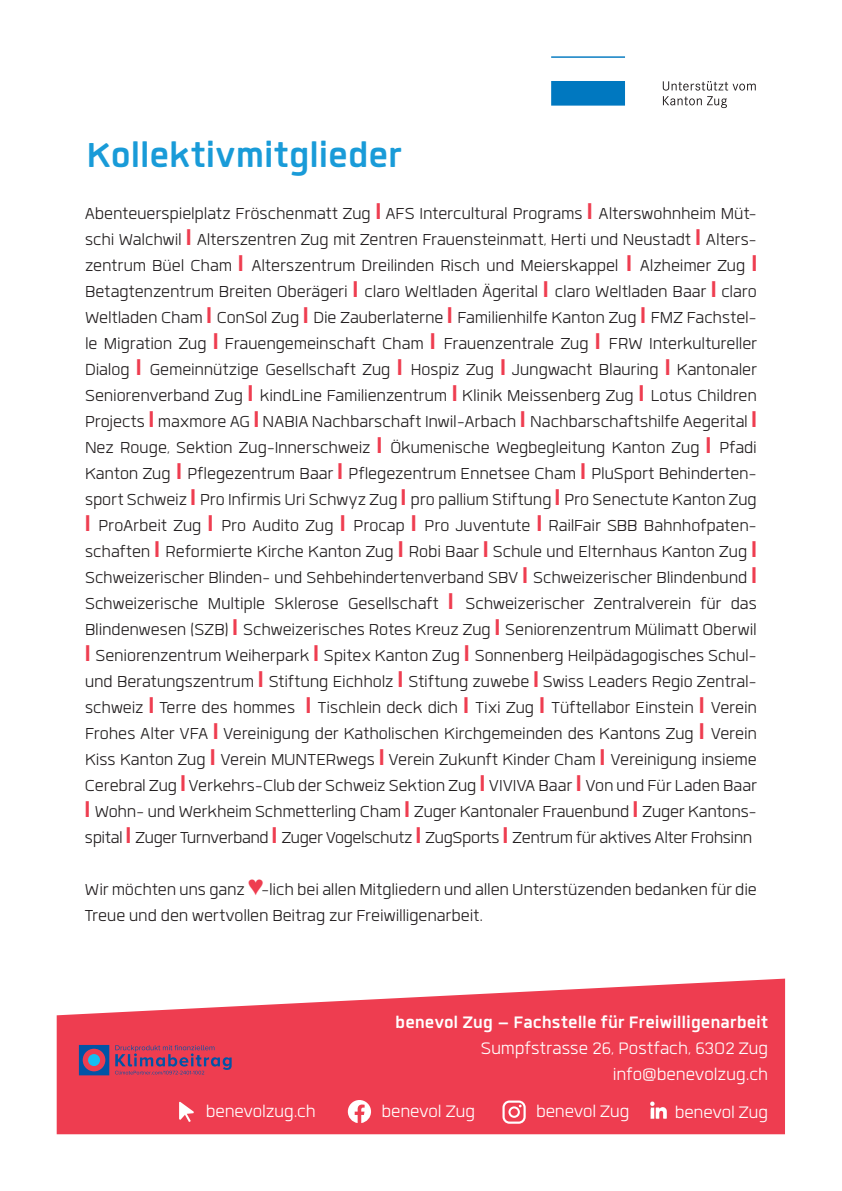
<style>
.page{position:relative;width:842px;height:1191px;background:#fff}
.page>*{position:absolute;margin:0;border:0;box-sizing:border-box;transform-origin:0 0}
.t1{font:700 48px "Quan";letter-spacing:-.005em;color:#199bd8}
.t2{font:300 23px/26px "Quan";color:#fff;text-align:right}
.t3{font:700 23px "Quan";color:#fff}
.t4{font:300 22px/26px "Quan";letter-spacing:-.01em;color:#231f20;text-align:justify}
.s1{font-family:"Helvetica Neue";font-weight:700;font-stretch:condensed;color:#ee3d50}
.s2{color:#ee3d50}
</style>
<div class="page">
<svg style="left:57px;top:978px;width:728px;height:156px;fill:#ee3d50"></svg>
<svg style="left:551px;top:56px;width:74px;height:50px"></svg>
<svg style="left:663px;top:81px;width:93px;height:27px"></svg>
<svg style="left:79px;top:1045px;width:30px;height:30px"></svg>
<div style="left:88px;top:1054px;width:12px;height:12px;background:#15c0f2;border-radius:50%"></div>
<svg style="left:115px;top:1045px;width:117px;height:29px"></svg>
<svg style="left:348px;top:1100px;width:23px;height:23px"></svg>
<svg style="left:502px;top:1100px;width:24px;height:23px"></svg>
<svg style="left:179px;top:1101px;width:15px;height:21px"></svg>
<img style="left:648px;top:1099px;width:22px;height:22px">
<h1 class="t1" style="left:86px;top:131px;width:317px">Kollektivmitglieder</h1>
<p class="t4" style="left:85px;top:200px;width:673px">Abenteuerspielplatz Fröschenmatt Zug <span class="s1">l</span> AFS Intercultural Programs <span class="s1">l</span> Alterswohnheim Müt&shy;schi Walchwil <span class="s1">l</span> Alterszentren Zug mit Zentren Frauensteinmatt, Herti und Neustadt <span class="s1">l</span> Alters&shy;zentrum Büel Cham <span class="s1">l</span> Alterszentrum Dreilinden Risch und Meierskappel <span class="s1">l</span> Alzheimer Zug <span class="s1">l </span>Betagtenzentrum Breiten Oberägeri <span class="s1">l</span> claro Weltladen Ägerital <span class="s1">l</span> claro Weltladen Baar <span class="s1">l</span> claro Weltladen Cham <span class="s1">l</span> ConSol Zug <span class="s1">l</span> Die Zauberlaterne <span class="s1">l</span> Familienhilfe Kanton Zug <span class="s1">l</span> FMZ Fachstel&shy;le Migration Zug <span class="s1">l</span> Frauengemeinschaft Cham <span class="s1">l</span> Frauenzentrale Zug <span class="s1">l</span> FRW Interkultureller Dialog <span class="s1">l</span> Gemeinnützige Gesellschaft Zug <span class="s1">l</span> Hospiz Zug <span class="s1">l</span> Jungwacht Blauring <span class="s1">l</span> Kantonaler Seniorenverband Zug <span class="s1">l</span> kindLine Familienzentrum <span class="s1">l</span> Klinik Meissenberg Zug <span class="s1">l</span> Lotus Children Projects <span class="s1">l</span> maxmore AG <span class="s1">l</span> NABIA Nachbarschaft Inwil-Arbach <span class="s1">l</span> Nachbarschaftshilfe Aegerital <span class="s1">l </span>Nez Rouge, Sektion Zug-Innerschweiz <span class="s1">l</span> Ökumenische Wegbegleitung Kanton Zug <span class="s1">l</span> Pfadi Kanton Zug <span class="s1">l</span> Pflegezentrum Baar <span class="s1">l</span> Pflegezentrum Ennetsee Cham <span class="s1">l</span> PluSport Behinderten&shy;sport Schweiz <span class="s1">l</span> Pro Infirmis Uri Schwyz Zug <span class="s1">l</span> pro pallium Stiftung <span class="s1">l</span> Pro Senectute Kanton Zug <span class="s1">l</span> ProArbeit Zug <span class="s1">l</span> Pro Audito Zug <span class="s1">l</span> Procap <span class="s1">l</span> Pro Juventute <span class="s1">l</span> RailFair SBB Bahnhofpaten&shy;schaften <span class="s1">l</span> Reformierte Kirche Kanton Zug <span class="s1">l</span> Robi Baar <span class="s1">l</span> Schule und Elternhaus Kanton Zug <span class="s1">l </span>Schweizerischer Blinden- und Sehbehindertenverband SBV <span class="s1">l</span> Schweizerischer Blindenbund <span class="s1">l </span>Schweizerische Multiple Sklerose Gesellschaft <span class="s1">l</span> Schweizerischer Zentralverein für das Blindenwesen (SZB) <span class="s1">l</span> Schweizerisches Rotes Kreuz Zug <span class="s1">l</span> Seniorenzentrum Mülimatt Oberwil <span class="s1">l</span> Seniorenzentrum Weiherpark <span class="s1">l</span> Spitex Kanton Zug <span class="s1">l</span> Sonnenberg Heilpädagogisches Schul&shy;und Beratungszentrum <span class="s1">l</span> Stiftung Eichholz <span class="s1">l</span> Stiftung zuwebe <span class="s1">l</span> Swiss Leaders Regio Zentral&shy;schweiz <span class="s1">l</span> Terre des hommes <span class="s1">l</span> Tischlein deck dich <span class="s1">l</span> Tixi Zug <span class="s1">l</span> Tüftellabor Einstein <span class="s1">l</span> Verein Frohes Alter VFA <span class="s1">l</span> Vereinigung der Katholischen Kirchgemeinden des Kantons Zug <span class="s1">l</span> Verein Kiss Kanton Zug <span class="s1">l</span> Verein MUNTERwegs <span class="s1">l</span> Verein Zukunft Kinder Cham <span class="s1">l</span> Vereinigung insieme Cerebral Zug <span class="s1">l</span> Verkehrs-Club der Schweiz Sektion Zug <span class="s1">l</span> VIVIVA Baar <span class="s1">l</span> Von und Für Laden Baar <span class="s1">l</span> Wohn- und Werkheim Schmetterling Cham <span class="s1">l</span> Zuger Kantonaler Frauenbund <span class="s1">l</span> Zuger Kantons&shy;spital <span class="s1">l</span> Zuger Turnverband <span class="s1">l</span> Zuger Vogelschutz <span class="s1">l</span> ZugSports <span class="s1">l</span> Zentrum für aktives Alter Frohsinn</p>
<p class="t4" style="left:85px;top:876px;width:673px">Wir möchten uns ganz <span class="s2">♥</span>-lich bei allen Mitgliedern und allen Unterstüzenden bedanken für die<br>Treue und den wertvollen Beitrag zur Freiwilligenarbeit.</p>
<p class="t3" style="left:395px;top:1010px;width:374px">benevol Zug – Fachstelle für Freiwilligenarbeit</p>
<p class="t2" style="left:481px;top:1034px;width:289px">Sumpfstrasse 26, Postfach, 6302 Zug info@benevolzug.ch</p>
<p class="t2" style="left:206px;top:1098px;width:112px">benevolzug.ch</p>
<p class="t2" style="left:382px;top:1098px;width:95px">benevol Zug</p>
<p class="t2" style="left:536px;top:1098px;width:95px">benevol Zug</p>
<p class="t2" style="left:675px;top:1098px;width:95px">benevol Zug</p>
</div>
